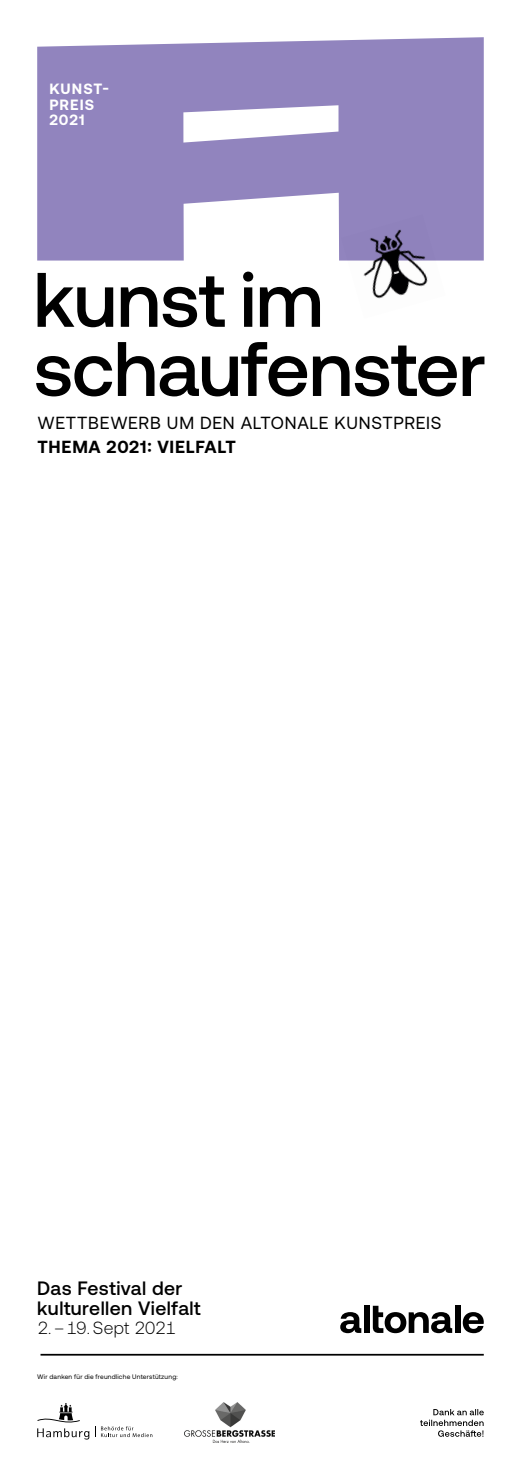
<style>
.page{position:relative;width:521px;height:1474px;background:#fff}
.page>*{position:absolute;margin:0;border:0;box-sizing:border-box;transform-origin:0 0}
.altonale__Headline_S{font:500 77px/69.1px "Aeonik";letter-spacing:-.01em;color:#000}
.t1{font:500 19.34px/19.8px "Aeonik";letter-spacing:.02em;color:#000}
.t2{font:300 17.59px "Aeonik";letter-spacing:.01em;color:#000}
.altonale__Dachzeile{font:17.5px "Aeonik";letter-spacing:.04em;color:#000}
.altonale__Dachzeile-2{font:700 17.5px "Aeonik";letter-spacing:.04em;color:#000}
.altonale_BUTTON{font:700 14.88px/15.8px "Aeonik";letter-spacing:.075em;color:#fff}
.t3{font:6.56px "Aeonik";letter-spacing:.035em;color:#000}
</style>
<div class="page">
<svg style="left:37px;top:37px;width:447px;height:223px;fill:#9184be"></svg>
<img style="left:341px;top:215px;width:104px;height:84px">
<hr style="left:41px;top:1353px;width:443px;height:2px;background:#000">
<svg style="left:340px;top:1312px;width:21px;height:21px"></svg>
<div style="left:364px;top:1305px;width:5px;height:27px;background:#000"></div>
<svg style="left:373px;top:1305px;width:79px;height:28px"></svg>
<div style="left:455px;top:1305px;width:5px;height:27px;background:#000"></div>
<svg style="left:463px;top:1312px;width:21px;height:21px"></svg>
<svg style="left:184px;top:1430px;width:91px;height:12px"></svg>
<img style="left:185px;top:1402px;width:89px;height:39px">
<svg style="left:420px;top:1409px;width:64px;height:27px"></svg>
<svg style="left:37px;top:1403px;width:52px;height:36px"></svg>
<svg style="left:95px;top:1426px;width:57px;height:10px"></svg>
<p class="altonale_BUTTON" style="left:49px;top:81px;width:61px">KUNST-<br>PREIS<br>2021</p>
<p class="altonale__Headline_S" style="left:33px;top:265px;width:454px">kunst im schaufenster</p>
<p class="altonale__Dachzeile" style="left:38px;top:413px;width:405px">WETTBEWERB UM DEN ALTONALE KUNSTPREIS</p>
<p class="altonale__Dachzeile-2" style="left:38px;top:437px;width:200px">THEMA 2021: VIELFALT</p>
<p class="t1" style="left:37px;top:1278px;width:165px">Das Festival der kulturellen Vielfalt</p>
<p class="t2" style="left:38px;top:1318px;width:139px">2. – 19. Sept 2021</p>
<p class="t3" style="left:37px;top:1372px;width:142px">Wir danken für die freundliche Unterstützung:</p>
</div>
